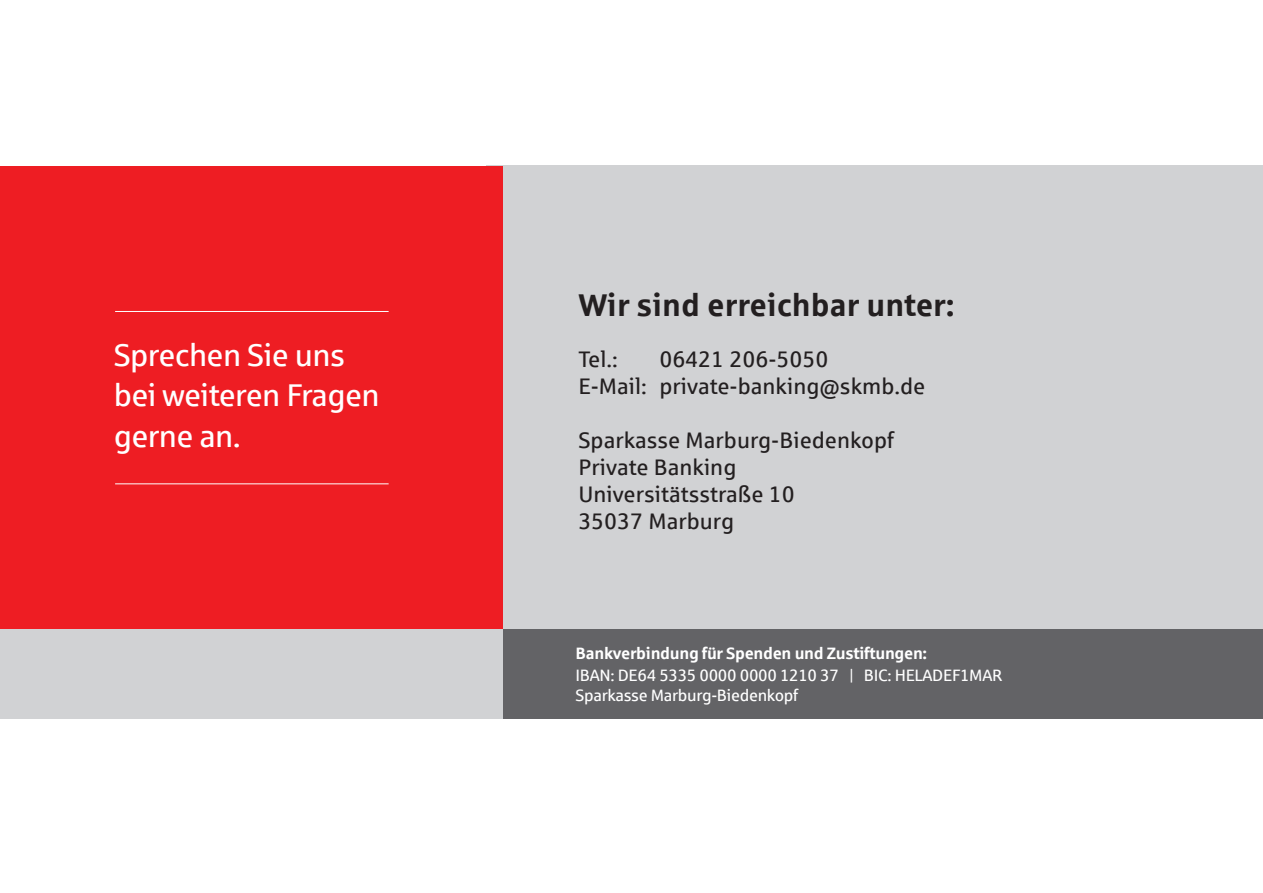
<style>
.page{position:relative;width:1263px;height:893px;background:#fff}
.page>*{position:absolute;margin:0;border:0;box-sizing:border-box;transform-origin:0 0}
.t1{font:31.5px/40.5px "Sparkasse Rg";letter-spacing:-.02em;color:#fff}
.t2{font:700 31.5px "Sparkasse Rg";color:#231f20}
.t3{font:22.5px/27px "Sparkasse Rg";color:#231f20}
.t4{font:16.5px/19.5px "Sparkasse Rg";letter-spacing:-.02em;color:#fff}
.t5{font:700 16.5px "Sparkasse Rg";letter-spacing:-.02em;color:#fff}
</style>
<div class="page">
<div style="left:486px;top:166px;width:777px;height:498px;background:#d1d2d4"></div>
<div style="left:0;top:166px;width:502px;height:463px;background:#ee1d23"></div>
<hr style="left:115px;top:311px;width:274px;height:1px;background:#fff">
<hr style="left:115px;top:483px;width:274px;height:1px;background:#fff">
<div style="left:0;top:629px;width:1263px;height:89px;background:#636366"></div>
<div style="left:0;top:629px;width:503px;height:89px;background:#d1d2d4"></div>
<h1 class="t1" style="left:114px;top:334px;width:268px">Sprechen Sie uns bei weiteren Fragen gerne an.</h1>
<h1 class="t2" style="left:578px;top:285px;width:378px">Wir sind erreichbar unter:</h1>
<p class="t3" style="left:578px;top:345px;width:41px">Tel.:</p>
<p class="t3" style="left:578px;top:345px;width:349px;text-indent:81px">06421 206-5050<br>E-Mail: private-banking@skmb.de</p>
<p class="t3" style="left:578px;top:426px;width:317px">Sparkasse Marburg-Biedenkopf<br>Private Banking<br>Universitätsstraße 10<br>35037 Marburg</p>
<p class="t5" style="left:575px;top:642px;width:353px">Bankverbindung für Spenden und Zustiftungen:</p>
<p class="t4" style="left:575px;top:665px;width:429px">IBAN: DE64 5335 0000 0000 1210 37 | BIC: HELADEF1MAR<br>Sparkasse Marburg-Biedenkopf</p>
</div>
